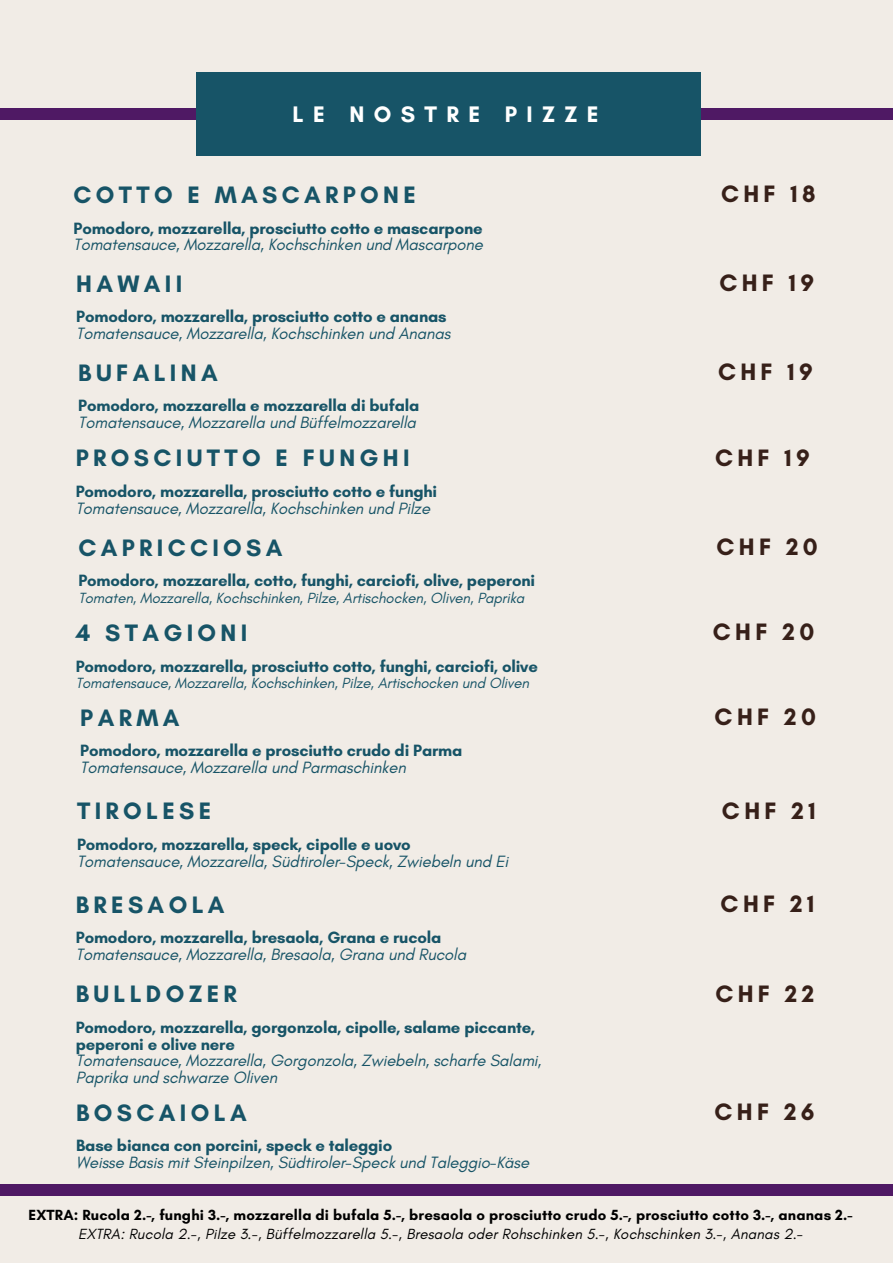
<style>
.page{position:relative;width:893px;height:1264px;background:#fff}
.page>*{position:absolute;margin:0;border:0;box-sizing:border-box;transform-origin:0 0}
.t1{font:700 24.15px "Glacial Indifference";letter-spacing:.18em;color:#175467}
.t2{font:700 24.15px "Glacial Indifference";letter-spacing:.18em;color:#372019}
.t3{font:700 22.95px "Glacial Indifference";letter-spacing:.41em;color:#fff}
.t4{font:700 16.65px/16.8px "Glacial Indifference";letter-spacing:-.01em;color:#175467}
.t5{font:italic 16.65px/16.8px "Glacial Indifference";letter-spacing:-.01em;color:#175467}
.t6{font:italic 15px "Glacial Indifference";letter-spacing:-.01em;color:#175467}
.t7{font:700 15px "Glacial Indifference";letter-spacing:.01em;color:#000}
.t8{font:italic 15px "Glacial Indifference";letter-spacing:.01em;color:#000}
</style>
<div class="page">
<div style="left:0;top:0;width:892px;height:1262px;background:#f1ece6"></div>
<div style="left:0;top:108px;width:892px;height:12px;background:#4f1964"></div>
<div style="left:196px;top:72px;width:504px;height:83px;background:#175467"></div>
<div style="left:0;top:1184px;width:892px;height:11px;background:#4f1964"></div>
<h2 class="t3" style="left:292px;top:100px;width:308px">LE NOSTRE PIZZE</h2>
<h1 class="t1" style="left:74px;top:180px;width:344px">COTTO E MASCARPONE</h1>
<h1 class="t2" style="left:721px;top:179px;width:96px">CHF 18</h1>
<p class="t4" style="left:74px;top:219px;width:410px">Pomodoro, mozzarella, prosciutto cotto e mascarpone</p>
<p class="t5" style="left:74px;top:236px;width:411px">Tomatensauce, Mozzarella, Kochschinken und Mascarpone</p>
<h1 class="t1" style="left:76px;top:269px;width:108px">HAWAII</h1>
<h1 class="t2" style="left:719px;top:268px;width:96px">CHF 19</h1>
<p class="t4" style="left:76px;top:308px;width:372px">Pomodoro, mozzarella, prosciutto cotto e ananas</p>
<p class="t5" style="left:76px;top:325px;width:375px">Tomatensauce, Mozzarella, Kochschinken und Ananas</p>
<h1 class="t1" style="left:78px;top:357px;width:141px">BUFALINA</h1>
<h1 class="t2" style="left:718px;top:357px;width:96px">CHF 19</h1>
<p class="t4" style="left:78px;top:397px;width:342px">Pomodoro, mozzarella e mozzarella di bufala</p>
<p class="t5" style="left:78px;top:413px;width:339px">Tomatensauce, Mozzarella und Büffelmozzarella</p>
<h1 class="t1" style="left:76px;top:443px;width:335px">PROSCIUTTO E FUNGHI</h1>
<h1 class="t2" style="left:715px;top:443px;width:96px">CHF 19</h1>
<p class="t4" style="left:76px;top:482px;width:363px">Pomodoro, mozzarella, prosciutto cotto e funghi</p>
<p class="t5" style="left:76px;top:499px;width:356px">Tomatensauce, Mozzarella, Kochschinken und Pilze</p>
<h1 class="t1" style="left:78px;top:533px;width:206px">CAPRICCIOSA</h1>
<h1 class="t2" style="left:716px;top:532px;width:103px">CHF 20</h1>
<p class="t4" style="left:78px;top:572px;width:458px">Pomodoro, mozzarella, cotto, funghi, carciofi, olive, peperoni</p>
<p class="t6" style="left:78px;top:589px;width:447px">Tomaten, Mozzarella, Kochschinken, Pilze, Artischocken, Oliven, Paprika</p>
<h1 class="t1" style="left:76px;top:618px;width:173px">4 STAGIONI</h1>
<h1 class="t2" style="left:713px;top:617px;width:103px">CHF 20</h1>
<p class="t4" style="left:76px;top:657px;width:463px">Pomodoro, mozzarella, prosciutto cotto, funghi, carciofi, olive</p>
<p class="t6" style="left:76px;top:674px;width:454px">Tomatensauce, Mozzarella, Kochschinken, Pilze, Artischocken und Oliven</p>
<h1 class="t1" style="left:80px;top:702px;width:101px">PARMA</h1>
<h1 class="t2" style="left:714px;top:702px;width:103px">CHF 20</h1>
<p class="t4" style="left:80px;top:742px;width:383px">Pomodoro, mozzarella e prosciutto crudo di Parma</p>
<p class="t5" style="left:80px;top:758px;width:327px">Tomatensauce, Mozzarella und Parmaschinken</p>
<h1 class="t1" style="left:77px;top:796px;width:136px">TIROLESE</h1>
<h1 class="t2" style="left:722px;top:795px;width:95px">CHF 21</h1>
<p class="t4" style="left:77px;top:835px;width:335px">Pomodoro, mozzarella, speck, cipolle e uovo</p>
<p class="t5" style="left:77px;top:852px;width:432px">Tomatensauce, Mozzarella, Südtiroler-Speck, Zwiebeln und Ei</p>
<h1 class="t1" style="left:76px;top:889px;width:150px">BRESAOLA</h1>
<h1 class="t2" style="left:720px;top:889px;width:95px">CHF 21</h1>
<p class="t4" style="left:76px;top:929px;width:367px">Pomodoro, mozzarella, bresaola, Grana e rucola</p>
<p class="t5" style="left:76px;top:946px;width:392px">Tomatensauce, Mozzarella, Bresaola, Grana und Rucola</p>
<h1 class="t1" style="left:76px;top:979px;width:163px">BULLDOZER</h1>
<h1 class="t2" style="left:715px;top:978px;width:100px">CHF 22</h1>
<p class="t4" style="left:76px;top:1018px;width:461px">Pomodoro, mozzarella, gorgonzola, cipolle, salame piccante, peperoni e olive nere</p>
<p class="t5" style="left:76px;top:1052px;width:467px">Tomatensauce, Mozzarella, Gorgonzola, Zwiebeln, scharfe Salami,<br>Paprika und schwarze Oliven</p>
<h1 class="t1" style="left:76px;top:1097px;width:172px">BOSCAIOLA</h1>
<h1 class="t2" style="left:714px;top:1097px;width:102px">CHF 26</h1>
<p class="t4" style="left:76px;top:1136px;width:317px">Base bianca con porcini, speck e taleggio</p>
<p class="t5" style="left:76px;top:1153px;width:454px">Weisse Basis mit Steinpilzen, Südtiroler-Speck und Taleggio-Käse</p>
<p class="t7" style="left:29px;top:1205px;width:825px">EXTRA: Rucola 2.-, funghi 3.-, mozzarella di bufala 5.-, bresaola o prosciutto crudo 5.-, prosciutto cotto 3.-, ananas 2.-</p>
<p class="t8" style="left:78px;top:1225px;width:726px">EXTRA: Rucola 2.-, Pilze 3.-, Büffelmozzarella 5.-, Bresaola oder Rohschinken 5.-, Kochschinken 3.-, Ananas 2.-</p>
</div>
